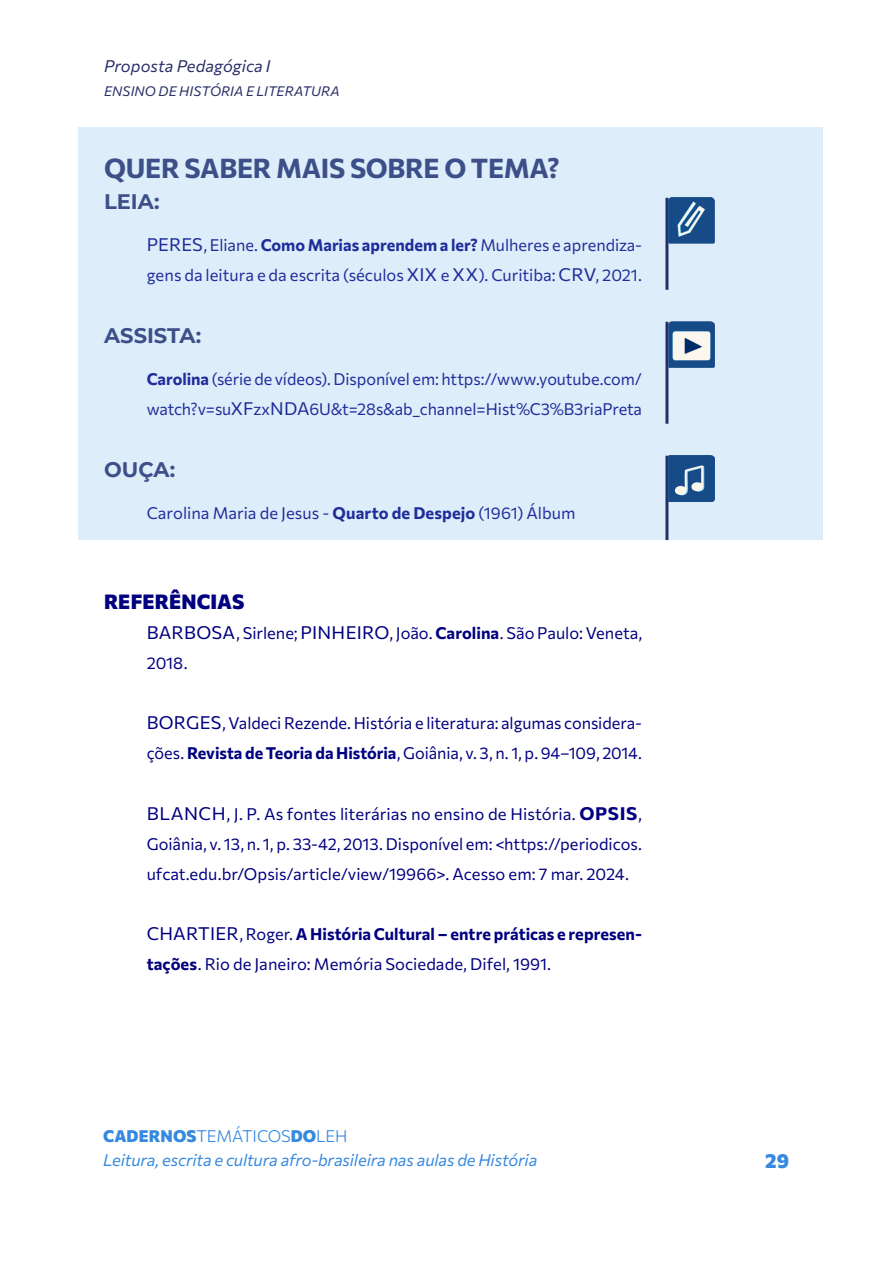
<style>
.page{position:relative;width:893px;height:1263px;background:#fff}
.page>*{position:absolute;margin:0;border:0;box-sizing:border-box;transform-origin:0 0}
.t1{font:700 27px "Commissioner";letter-spacing:-.01em;color:#282e68}
.t2{font:700 21px "Montserrat";color:#282e68}
.t3{font:800 20.25px "Commissioner";letter-spacing:.005em;color:#000080}
.t4{font:800 19.8px "Commissioner";color:#3689e0}
.t5{font:16.5px/30px "Commissioner";color:#000080}
.t6{font:16.5px/24px "Commissioner";letter-spacing:-.01em;color:#3689e0}
.t7{font:16.5px "Commissioner";color:#282e68}
.t8{font:13.5px "Commissioner";letter-spacing:.005em;color:#282e68}
.s1{font-size:17.85px}
.s2{font-weight:700}
.s3{font-weight:700;font-size:17.85px}
.s4{font-weight:800}
.s5{font-weight:300}
</style>
<div class="page">
<div style="left:79px;top:128px;width:744px;height:412px;background:#deedfa"></div>
<hr style="left:665px;top:198px;width:3px;height:92px;background:#263068">
<img style="left:668px;top:198px;width:46px;height:46px">
<hr style="left:665px;top:322px;width:3px;height:102px;background:#263068">
<img style="left:668px;top:322px;width:46px;height:46px">
<hr style="left:665px;top:456px;width:3px;height:84px;background:#263068">
<img style="left:669px;top:456px;width:45px;height:46px">
<p class="t7" style="left:104px;top:53px;width:168px">Proposta Pedagógica I</p>
<p class="t8" style="left:104px;top:80px;width:237px">ENSINO DE HISTÓRIA E LITERATURA</p>
<h1 class="t1" style="left:104px;top:147px;width:457px">QUER SABER MAIS SOBRE O TEMA?</h1>
<p class="t2" style="left:104px;top:187px;width:57px">LEIA:</p>
<p class="t5" style="left:147px;top:229px;width:497px"><span class="s1">PERES</span>, Eliane. <span class="s2">Como Marias aprendem a ler?</span> Mulheres e aprendiza&shy;gens da leitura e da escrita (séculos <span class="s1">XIX</span> e <span class="s1">XX</span>). Curitiba: <span class="s1">CRV</span>, 2021.</p>
<p class="t2" style="left:104px;top:320px;width:98px">ASSISTA:</p>
<p class="t5" style="left:147px;top:363px;width:497px"><span class="s2">Carolina</span> (série de vídeos). Disponível em: https://www.youtube.com/ watch?v=su<span class="s1">XF</span>zx<span class="s1">NDA</span>6U&amp;t=28s&amp;ab_channel=Hist%C3%B3riaPreta</p>
<p class="t2" style="left:104px;top:454px;width:73px">OUÇA:</p>
<p class="t5" style="left:147px;top:497px;width:430px">Carolina Maria de Jesus - <span class="s2">Quarto de Despejo</span> (1961) Álbum</p>
<p class="t3" style="left:104px;top:586px;width:142px">REFERÊNCIAS</p>
<p class="t5" style="left:147px;top:617px;width:497px"><span class="s1">BARBOSA</span>, Sirlene; <span class="s1">PINHEIRO</span>, João. <span class="s2">Carolina</span>. São Paulo: Veneta,<br>2018.</p>
<p class="t5" style="left:147px;top:707px;width:497px"><span class="s1">BORGES</span>, Valdeci Rezende. História e literatura: algumas considera&shy;ções. <span class="s2">Revista de Teoria da História</span>, Goiânia, v. 3, n. 1, p. 94–109, 2014.</p>
<p class="t5" style="left:147px;top:797px;width:497px;text-align:justify"><span class="s1">BLANCH</span>, J. P. As fontes literárias no ensino de História. <span class="s3">OPSIS</span>, Goiânia, v. 13, n. 1, p. 33-42, 2013. Disponível em: &lt;https://periodicos. ufcat.edu.br/Opsis/article/view/19966&gt;. Acesso em: 7 mar. 2024.</p>
<p class="t5" style="left:147px;top:918px;width:497px"><span class="s1">CHARTIER</span>, Roger. <span class="s2">A História Cultural – entre práticas e represen&shy;tações</span>. Rio de Janeiro: Memória Sociedade, Difel, 1991.</p>
<p class="t6" style="left:103px;top:1123px;width:436px"><span class="s4">CADERNOS</span><span class="s5">TEMÁTICOS</span><span class="s4">DO</span><span class="s5">LEH<br></span>Leitura, escrita e cultura afro-brasileira nas aulas de História</p>
<p class="t4" style="left:765px;top:1145px;width:25px">29</p>
</div>
